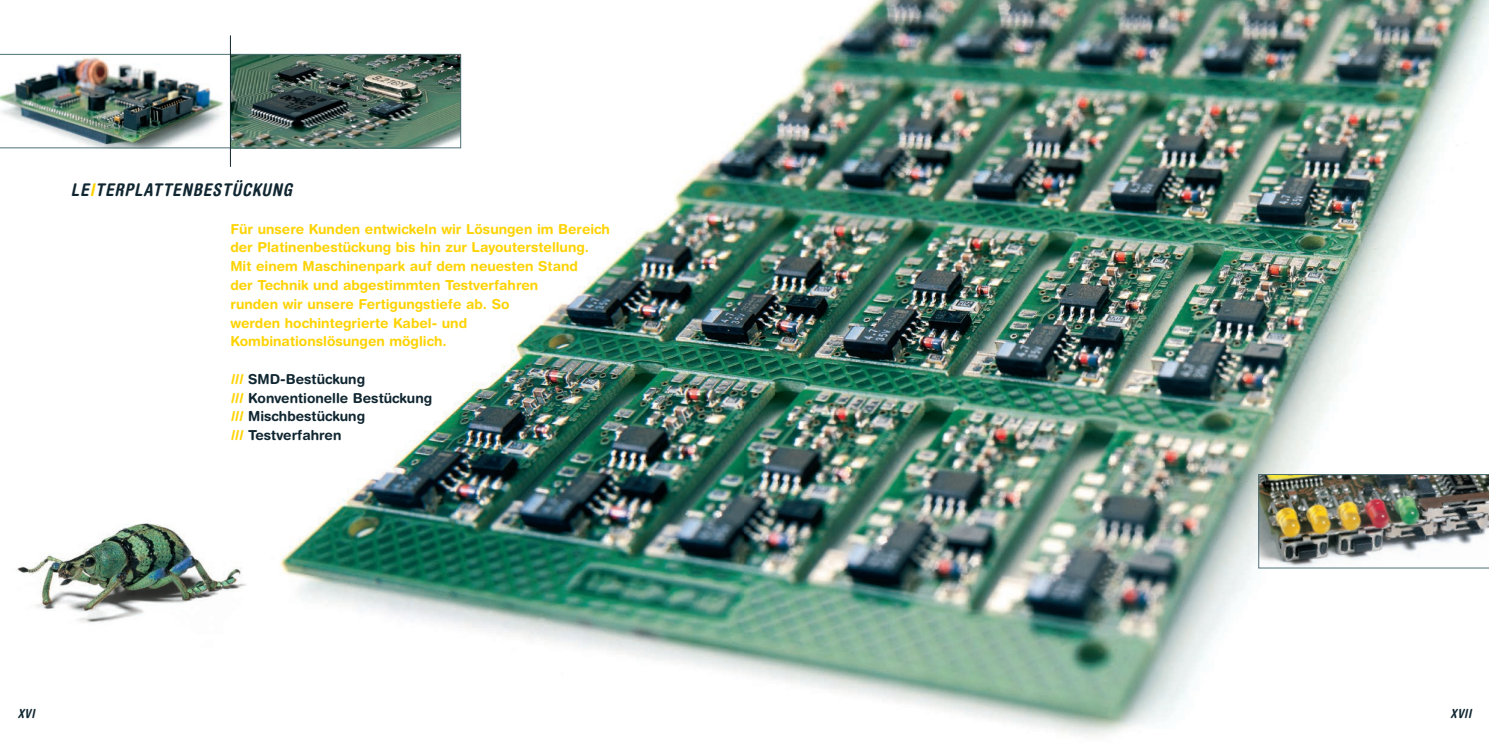
<style>
.page{position:relative;width:1489px;height:745px;background:#fff}
.page>*{position:absolute;margin:0;border:0;box-sizing:border-box;transform-origin:0 0}
.t1{font:italic 700 condensed 17.5px "Helvetica Rounded";color:#102631}
.t2{font:700 13.75px/18.8px "Helvetica Rounded";color:#fed304}
.t3{font:700 13.75px/18.8px "Helvetica Rounded";color:#102631}
.t4{font:italic 700 condensed 12.5px "Helvetica Rounded";color:#102631}
.s1{color:#fed304}
.s2{font-style:italic;font-stretch:condensed;color:#fed304}
</style>
<div class="page">
<img style="left:0;top:35px;width:744px;height:637px">
<img style="left:744px;top:0;width:744px;height:737px">
<p class="t1" style="left:71px;top:179px;width:227px">LE<span class="s1">I</span>TERPLATTENBESTÜCKUNG</p>
<p class="t2" style="left:230px;top:219px;width:381px">Für unsere Kunden entwickeln wir Lösungen im Bereich der Platinenbestückung bis hin zur Layouterstellung.<br>Mit einem Maschinenpark auf dem neuesten Stand<br>der Technik und abgestimmten Testverfahren<br>runden wir unsere Fertigungstiefe ab. So<br>werden hochintegrierte Kabel- und Kombinationslösungen möglich.</p>
<p class="t3" style="left:230px;top:369px;width:203px"><span class="s2">III</span> SMD-Bestückung<br><span class="s2">III</span> Konventionelle Bestückung<br><span class="s2">III</span> Mischbestückung<br><span class="s2">III</span> Testverfahren</p>
<p class="t4" style="left:18px;top:705px;width:22px">XVI</p>
<p class="t4" style="left:1450px;top:705px;width:25px">XVII</p>
</div>
